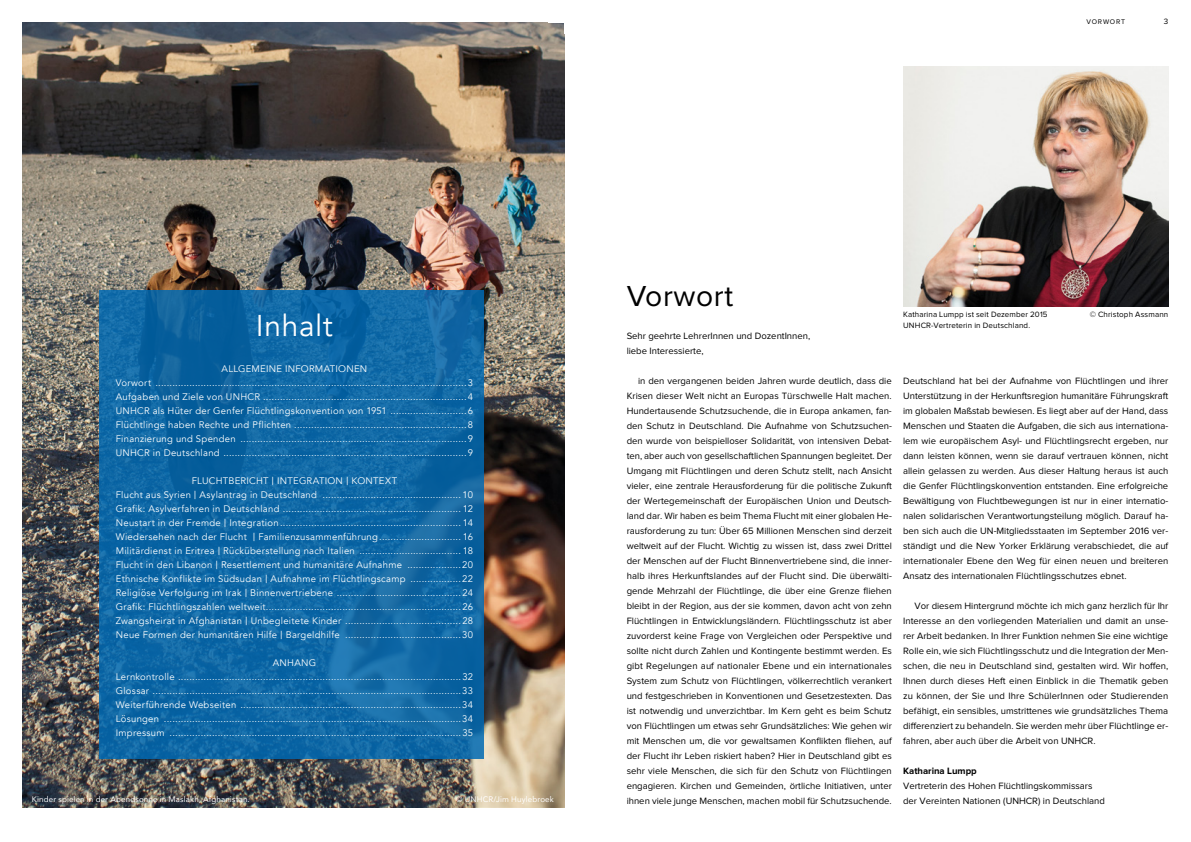
<style>
.page{position:relative;width:1191px;height:842px;background:#fff}
.page>*{position:absolute;margin:0;border:0;box-sizing:border-box;transform-origin:0 0}
.t1{font:30px "Proxima Nova";letter-spacing:.02em;color:#000}
.t2{font:30px "Avenir";letter-spacing:.02em;color:#fff}
.t3{font:9.5px/15px "Proxima Nova";color:#000;text-align:justify}
.t4{font:9.5px/14px "Avenir";letter-spacing:.03em;color:#fff;text-align:center}
.t5{font:700 9.5px "Proxima Nova";color:#000}
.t6{font:8px/11px "Proxima Nova";letter-spacing:.015em;color:#000}
.t7{font:8px "Avenir";letter-spacing:.015em;color:#fff}
.t8{font:7px "Proxima Nova";letter-spacing:.115em;color:#000}
.s1{font-family:"Akkurat"}
</style>
<div class="page">
<img style="left:903px;top:66px;width:265px;height:240px">
<img style="left:23px;top:23px;width:541px;height:785px">
<svg style="left:99px;top:290px;width:384px;height:468px;background:#0f67a4"></svg>
<p class="t8" style="left:1086px;top:18px;width:40px">VORWORT</p>
<p class="t6" style="left:1163px;top:16px;width:6px">3</p>
<h1 class="t2" style="left:256px;top:308px;width:79px">Inhalt</h1>
<p class="t4" style="left:116px;top:362px;width:359px">ALLGEMEINE INFORMATIONEN<br>Vorwort ..............................................................................................................3<br>Aufgaben und Ziele von UNHCR ........................................................................4<br>UNHCR als Hüter der Genfer Flüchtlingskonvention von 1951 ...........................6<br>Flüchtlinge haben Rechte und Pflichten .............................................................8<br>Finanzierung und Spenden ................................................................................9<br>UNHCR in Deutschland ......................................................................................9</p>
<p class="t4" style="left:116px;top:474px;width:359px">FLUCHTBERICHT <span class="s1">|</span> INTEGRATION <span class="s1">|</span> KONTEXT<br>Flucht aus Syrien <span class="s1">|</span> Asylantrag in Deutschland ................................................. 10<br>Grafik: Asylverfahren in Deutschland ............................................................... 12<br>Neustart in der Fremde <span class="s1">|</span> Integration ................................................................ 14<br>Wiedersehen nach der Flucht <span class="s1">|</span> Familienzusammenführung............................. 16<br>Militärdienst in Eritrea <span class="s1">|</span> Rücküberstellung nach Italien .................................... 18<br>Flucht in den Libanon <span class="s1">|</span> Resettlement und humanitäre Aufnahme ...................20<br>Ethnische Konflikte im Südsudan <span class="s1">|</span> Aufnahme im Flüchtlingscamp ..................22<br>Religiöse Verfolgung im Irak <span class="s1">|</span> Binnenvertriebene ............................................ 24<br>Grafik: Flüchtlingszahlen weltweit..................................................................... 26<br>Zwangsheirat in Afghanistan <span class="s1">|</span> Unbegleitete Kinder ......................................... 28<br>Neue Formen der humanitären Hilfe <span class="s1">|</span> Bargeldhilfe .........................................30</p>
<p class="t4" style="left:116px;top:656px;width:359px">ANHANG<br>Lernkontrolle ....................................................................................................32<br>Glossar .............................................................................................................33<br>Weiterführende Webseiten ..............................................................................34<br>Lösungen .........................................................................................................34<br>Impressum .......................................................................................................35</p>
<p class="t7" style="left:32px;top:793px;width:219px">Kinder spielen in der Abendsonne in Maslakh, Afghanistan.</p>
<p class="t7" style="left:456px;top:793px;width:99px">© UNHCR/Jim Huylebroek</p>
<h1 class="t1" style="left:626px;top:282px;width:108px">Vorwort</h1>
<p class="t3" style="left:626px;top:329px;width:185px">Sehr geehrte LehrerInnen und DozentInnen, liebe Interessierte,</p>
<p class="t3" style="left:626px;top:374px;width:267px;text-indent:11px">in den vergangenen beiden Jahren wurde deutlich, dass die Krisen dieser Welt nicht an Europas Türschwelle Halt machen.<br>Hundertausende Schutzsuchende, die in Europa ankamen, fan&shy;den Schutz in Deutschland. Die Aufnahme von Schutzsuchen&shy;den wurde von beispielloser Solidarität, von intensiven Debat&shy;ten, aber auch von gesellschaftlichen Spannungen begleitet. Der Umgang mit Flüchtlingen und deren Schutz stellt, nach Ansicht vieler, eine zentrale Herausforderung für die politische Zukunft der Wertegemeinschaft der Europäischen Union und Deutsch&shy;land dar. Wir haben es beim Thema Flucht mit einer globalen He&shy;rausforderung zu tun: Über 65 Millionen Menschen sind derzeit weltweit auf der Flucht. Wichtig zu wissen ist, dass zwei Drittel der Menschen auf der Flucht Binnenvertriebene sind, die inner&shy;halb ihres Herkunftslandes auf der Flucht sind. Die überwälti&shy;gende Mehrzahl der Flüchtlinge, die über eine Grenze fliehen bleibt in der Region, aus der sie kommen, davon acht von zehn Flüchtlingen in Entwicklungsländern. Flüchtlingsschutz ist aber zuvorderst keine Frage von Vergleichen oder Perspektive und sollte nicht durch Zahlen und Kontingente bestimmt werden. Es gibt Regelungen auf nationaler Ebene und ein internationales System zum Schutz von Flüchtlingen, völkerrechtlich verankert und festgeschrieben in Konventionen und Gesetzestexten. Das ist notwendig und unverzichtbar. Im Kern geht es beim Schutz von Flüchtlingen um etwas sehr Grundsätzliches: Wie gehen wir mit Menschen um, die vor gewaltsamen Konflikten fliehen, auf der Flucht ihr Leben riskiert haben? Hier in Deutschland gibt es sehr viele Menschen, die sich für den Schutz von Flüchtlingen engagieren. Kirchen und Gemeinden, örtliche Initiativen, unter ihnen viele junge Menschen, machen mobil für Schutzsuchende.</p>
<p class="t3" style="left:903px;top:374px;width:267px">Deutschland hat bei der Aufnahme von Flüchtlingen und ihrer Unterstützung in der Herkunftsregion humanitäre Führungskraft im globalen Maßstab bewiesen. Es liegt aber auf der Hand, dass Menschen und Staaten die Aufgaben, die sich aus internationa&shy;lem wie europäischem Asyl- und Flüchtlingsrecht ergeben, nur dann leisten können, wenn sie darauf vertrauen können, nicht allein gelassen zu werden. Aus dieser Haltung heraus ist auch die Genfer Flüchtlingskonvention entstanden. Eine erfolgreiche Bewältigung von Fluchtbewegungen ist nur in einer internatio&shy;nalen solidarischen Verantwortungsteilung möglich. Darauf ha&shy;ben sich auch die UN-Mitgliedsstaaten im September 2016 ver&shy;ständigt und die New Yorker Erklärung verabschiedet, die auf internationaler Ebene den Weg für einen neuen und breiteren Ansatz des internationalen Flüchtlingsschutzes ebnet.</p>
<p class="t6" style="left:903px;top:309px;width:146px">Katharina Lumpp ist seit Dezember 2015<br>UNHCR-Vertreterin in Deutschland.</p>
<p class="t6" style="left:1089px;top:309px;width:80px">© Christoph Assmann</p>
<p class="t3" style="left:903px;top:599px;width:267px;text-indent:11px">Vor diesem Hintergrund möchte ich mich ganz herzlich für Ihr Interesse an den vorliegenden Materialien und damit an unse&shy;rer Arbeit bedanken. In Ihrer Funktion nehmen Sie eine wichtige Rolle ein, wie sich Flüchtlingsschutz und die Integration der Men&shy;schen, die neu in Deutschland sind, gestalten wird. Wir hoffen, Ihnen durch dieses Heft einen Einblick in die Thematik geben zu können, der Sie und Ihre SchülerInnen oder Studierenden befähigt, ein sensibles, umstrittenes wie grundsätzliches Thema differenziert zu behandeln. Sie werden mehr über Flüchtlinge er&shy;fahren, aber auch über die Arbeit von UNHCR.</p>
<p class="t5" style="left:903px;top:767px;width:75px">Katharina Lumpp</p>
<p class="t3" style="left:903px;top:779px;width:203px">Vertreterin des Hohen Flüchtlingskommissars der Vereinten Nationen (UNHCR) in Deutschland</p>
</div>
